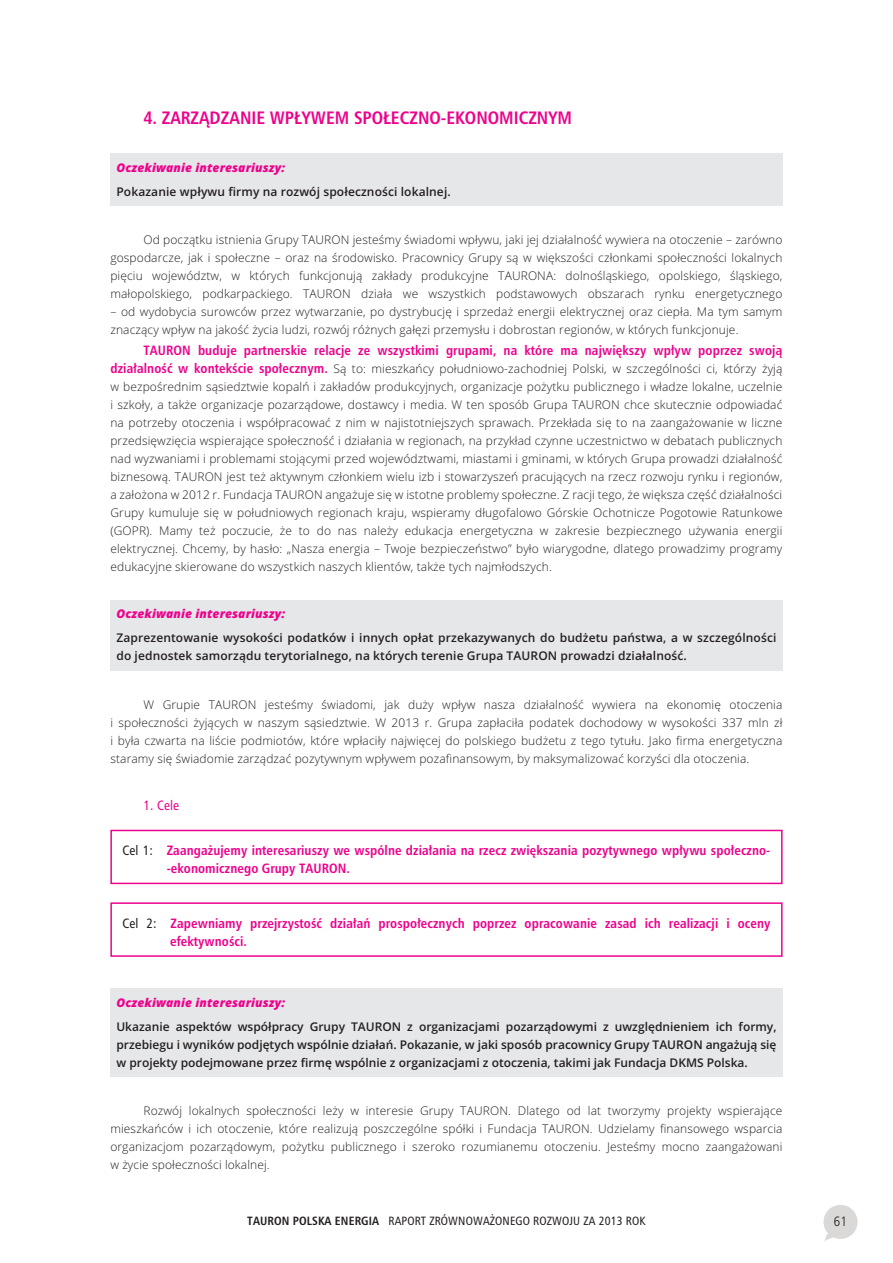
<style>
.page{position:relative;width:893px;height:1263px;background:#fff}
.page>*{position:absolute;margin:0;border:0;box-sizing:border-box;transform-origin:0 0}
.t1{font:700 18px "Humnst 777 Cn EU";color:#ed028c}
.t2{font:700 13.5px/18.1px "Humnst 777 Cn EU";letter-spacing:.005em;color:#ed028c}
.t3{font:13.5px "Humnst 777 Cn EU";color:#ed028c}
.t4{font:300 13.5px "Frutiger LT Com 47 Light Cn";color:#231f20}
.t5{font:300 12px/18px "Open Sans";letter-spacing:.01em;color:#231f20;text-align:justify}
.t6{font:600 12px/18px "Open Sans";letter-spacing:.01em;color:#231f20}
.t7{font:italic 800 12px "Open Sans";letter-spacing:.01em;color:#ed028c}
.t8{font:12px "Humnst 777 Cn EU";letter-spacing:.01em;color:#231f20}
.s1{font-family:"Humnst 777 Cn EU";font-weight:700;font-size:13.5px;color:#ed028c}
.s2{font-weight:400;color:#231f20}
.s3{font-weight:700}
</style>
<div class="page">
<svg style="left:823px;top:1205px;width:34px;height:37px"></svg>
<div style="left:110px;top:153px;width:672px;height:53px;background:#e6e7e9"></div>
<div style="left:110px;top:600px;width:672px;height:71px;background:#e6e7e9"></div>
<div style="left:110px;top:830px;width:672px;height:54px;border:2px solid #ed028c"></div>
<div style="left:110px;top:902px;width:672px;height:55px;border:2px solid #ed028c"></div>
<div style="left:110px;top:989px;width:672px;height:88px;background:#e6e7e9"></div>
<h1 class="t1" style="left:143px;top:111px;width:430px">4. ZARZ¥DZANIE WP£YWEM SPO£ECZNO-EKONOMICZNYM</h1>
<p class="t7" style="left:116px;top:161px;width:170px">Oczekiwanie interesariuszy:</p>
<p class="t6" style="left:116px;top:184px;width:336px">Pokazanie wp³ywu firmy na rozwój spo³ecznoœci lokalnej.</p>
<p class="t5" style="left:110px;top:232px;width:673px;text-indent:33px">Od pocz¹tku istnienia Grupy TAURON jesteœmy œwiadomi wp³ywu, jaki jej dzia³alnoœæ wywiera na otoczenie – zarówno gospodarcze, jak i spo³eczne – oraz na œrodowisko. Pracownicy Grupy s¹ w wiêkszoœci cz³onkami spo³ecznoœci lokalnych piêciu województw, w których funkcjonuj¹ zak³ady produkcyjne TAURONA: dolnoœl¹skiego, opolskiego, œl¹skiego, ma³opolskiego, podkarpackiego. TAURON dzia³a we wszystkich podstawowych obszarach rynku energetycznego</p>
<p class="t5" style="left:110px;top:304px;width:673px">– od wydobycia surowców przez wytwarzanie, po dystrybucjê i sprzeda¿ energii elektrycznej oraz ciep³a. Ma tym samym znacz¹cy wp³yw na jakoœæ ¿ycia ludzi, rozwój ró¿nych ga³êzi przemys³u i dobrostan regionów, w których funkcjonuje.</p>
<p class="t2" style="left:143px;top:342px;width:640px">TAURON buduje partnerskie relacje ze wszystkimi grupami, na które ma najwiêkszy wp³yw poprzez swoj¹</p>
<p class="t5" style="left:110px;top:361px;width:673px"><span class="s1">dzia³alnoœæ w kontekœcie spo³ecznym.</span> S¹ to: mieszkañcy po³udniowo-zachodniej Polski, w szczególnoœci ci, którzy ¿yj¹ w bezpoœrednim s¹siedztwie kopalñ i zak³adów produkcyjnych, organizacje po¿ytku publicznego i w³adze lokalne, uczelnie i szko³y, a tak¿e organizacje pozarz¹dowe, dostawcy i media. W ten sposób Grupa TAURON chce skutecznie odpowiadaæ na potrzeby otoczenia i wspó³pracowaæ z nim w najistotniejszych sprawach. Przek³ada siê to na zaanga¿owanie w liczne przedsiêwziêcia wspieraj¹ce spo³ecznoœæ i dzia³ania w regionach, na przyk³ad czynne uczestnictwo w debatach publicznych nad wyzwaniami i problemami stoj¹cymi przed województwami, miastami i gminami, w których Grupa prowadzi dzia³alnoœæ biznesow¹. TAURON jest te¿ aktywnym cz³onkiem wielu izb i stowarzyszeñ pracuj¹cych na rzecz rozwoju rynku i regionów, a za³o¿ona w 2012 r. Fundacja TAURON anga¿uje siê w istotne problemy spo³eczne. Z racji tego, ¿e wiêksza czêœæ dzia³alnoœci Grupy kumuluje siê w po³udniowych regionach kraju, wspieramy d³ugofalowo Górskie Ochotnicze Pogotowie Ratunkowe (GOPR). Mamy te¿ poczucie, ¿e to do nas nale¿y edukacja energetyczna w zakresie bezpiecznego u¿ywania energii elektrycznej. Chcemy, by has³o: „Nasza energia – Twoje bezpieczeñstwo” by³o wiarygodne, dlatego prowadzimy programy edukacyjne skierowane do wszystkich naszych klientów, tak¿e tych najm³odszych.</p>
<p class="t7" style="left:116px;top:607px;width:170px">Oczekiwanie interesariuszy:</p>
<p class="t6" style="left:116px;top:630px;width:661px">Zaprezentowanie wysokoœci podatków i innych op³at przekazywanych do bud¿etu pañstwa, a w szczególnoœci do jednostek samorz¹du terytorialnego, na których terenie Grupa TAURON prowadzi dzia³alnoœæ.</p>
<p class="t5" style="left:110px;top:697px;width:673px;text-indent:33px">W Grupie TAURON jesteœmy œwiadomi, jak du¿y wp³yw nasza dzia³alnoœæ wywiera na ekonomiê otoczenia i spo³ecznoœci ¿yj¹cych w naszym s¹siedztwie. W 2013 r. Grupa zap³aci³a podatek dochodowy w wysokoœci 337 mln z³ i by³a czwarta na liœcie podmiotów, które wp³aci³y najwiêcej do polskiego bud¿etu z tego tytu³u. Jako firma energetyczna staramy siê œwiadomie zarz¹dzaæ pozytywnym wp³ywem pozafinansowym, by maksymalizowaæ korzyœci dla otoczenia.</p>
<p class="t3" style="left:143px;top:800px;width:37px">1. Cele</p>
<p class="t2" style="left:167px;top:843px;width:605px;text-indent:-44px"><span class="s2">Cel 1:</span> Zaanga¿ujemy interesariuszy we wspólne dzia³ania na rzecz zwiêkszania pozytywnego wp³ywu spo³eczno--ekonomicznego Grupy TAURON.</p>
<p class="t2" style="left:170px;top:915px;width:602px;text-indent:-48px"><span class="s2">Cel 2:</span> Zapewniamy przejrzystoœæ dzia³añ prospo³ecznych poprzez opracowanie zasad ich realizacji i oceny efektywnoœci.</p>
<p class="t7" style="left:116px;top:996px;width:170px">Oczekiwanie interesariuszy:</p>
<p class="t6" style="left:116px;top:1019px;width:661px;text-align:justify">Ukazanie aspektów wspó³pracy Grupy TAURON z organizacjami pozarz¹dowymi z uwzglêdnieniem ich formy, przebiegu i wyników podjêtych wspólnie dzia³añ. Pokazanie, w jaki sposób pracownicy Grupy TAURON anga¿uj¹ siê w projekty podejmowane przez firmê wspólnie z organizacjami z otoczenia, takimi jak Fundacja DKMS Polska.</p>
<p class="t5" style="left:110px;top:1103px;width:673px;text-indent:33px">Rozwój lokalnych spo³ecznoœci le¿y w interesie Grupy TAURON. Dlatego od lat tworzymy projekty wspieraj¹ce mieszkañców i ich otoczenie, które realizuj¹ poszczególne spó³ki i Fundacja TAURON. Udzielamy finansowego wsparcia organizacjom pozarz¹dowym, po¿ytku publicznego i szeroko rozumianemu otoczeniu. Jesteœmy mocno zaanga¿owani w ¿ycie spo³ecznoœci lokalnej.</p>
<p class="t8" style="left:247px;top:1216px;width:399px"><span class="s3">TAURON POLSKA ENERGIA</span> RAPORT ZRÓWNOWA¯ONEGO ROZWOJU ZA 2013 ROK</p>
<p class="t4" style="left:833px;top:1213px;width:15px">61</p>
</div>
